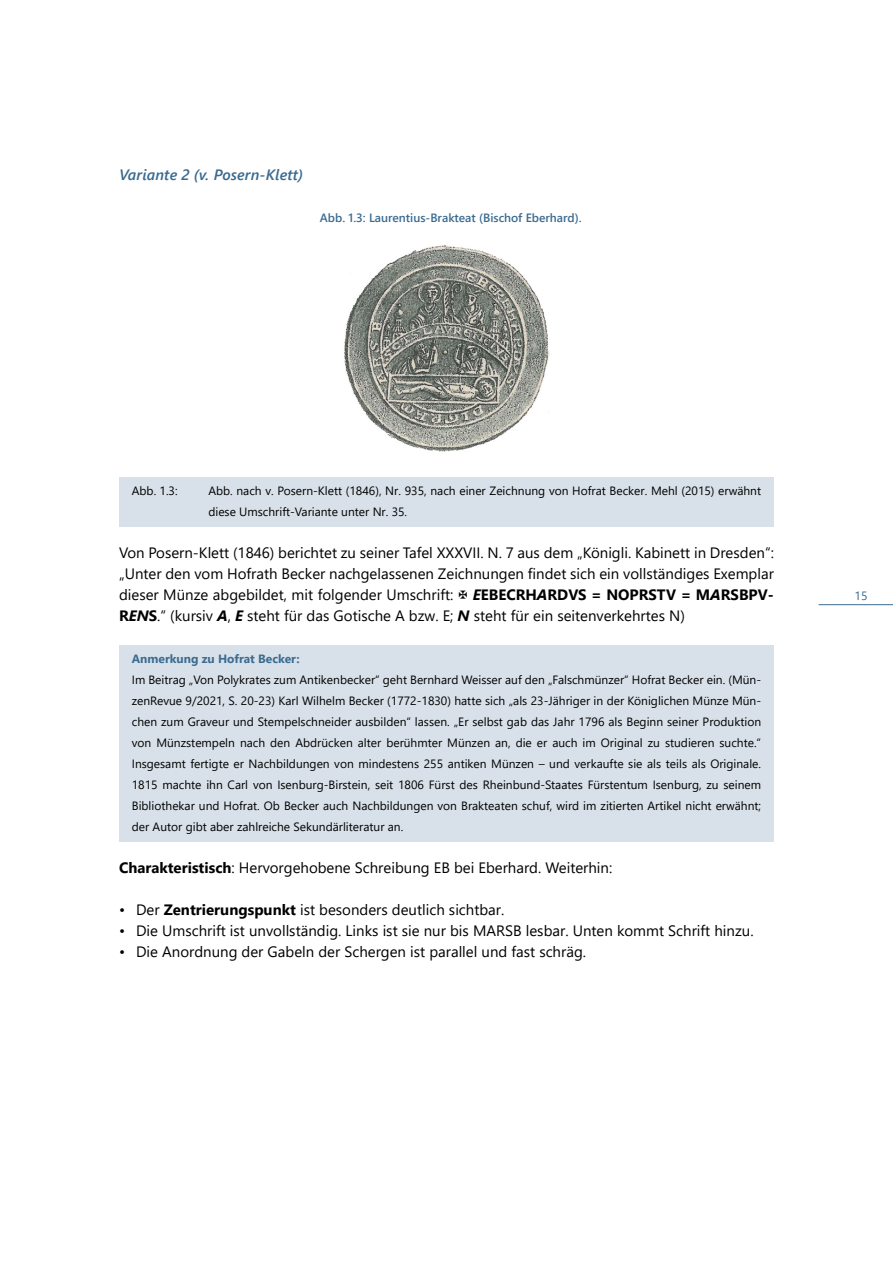
<style>
.page{position:relative;width:893px;height:1263px;background:#fff}
.page>*{position:absolute;margin:0;border:0;box-sizing:border-box;transform-origin:0 0}
.t1{font:15px/21px "Segoe UI";color:#000;text-align:justify}
.t2{font:italic 600 15px "Segoe UI";letter-spacing:.01em;color:#3b6b90}
.t3{font:12px/21px "Segoe UI";color:#000}
.t4{font:600 12px "Segoe UI";color:#3b6b90}
.t5{font:700 12px "Segoe UI";color:#3b6b90}
.t6{font:12px "Segoe UI";color:#3b6b90}
.s1{font-weight:700;font-style:italic}
.s2{font-weight:700}
</style>
<div class="page">
<hr style="left:819px;top:604px;width:74px;height:1px;background:#3b6b90">
<div style="left:119px;top:478px;width:655px;height:49px;background:#d8e1e9"></div>
<div style="left:119px;top:646px;width:655px;height:28px;background:#d8e1e9"></div>
<div style="left:119px;top:667px;width:655px;height:175px;background:#d8e1e9"></div>
<img style="left:344px;top:245px;width:206px;height:207px">
<p class="t2" style="left:119px;top:161px;width:186px">Variante 2 (v. Posern-Klett)</p>
<p class="t4" style="left:320px;top:206px;width:263px">Abb. 1.3: Laurentius-Brakteat (Bischof Eberhard).</p>
<p class="t3" style="left:132px;top:479px;width:47px">Abb. 1.3:</p>
<p class="t3" style="left:208px;top:479px;width:554px">Abb. nach v. Posern-Klett (1846), Nr. 935, nach einer Zeichnung von Hofrat Becker. Mehl (2015) erwähnt diese Umschrift-Variante unter Nr. 35.</p>
<p class="t1" style="left:119px;top:541px;width:656px">Von Posern-Klett (1846) berichtet zu seiner Tafel XXXVII. N. 7 aus dem „Königli. Kabinett in Dresden“: „Unter den vom Hofrath Becker nachgelassenen Zeichnungen findet sich ein vollständiges Exemplar dieser Münze abgebildet, mit folgender Umschrift:</p>
<p class="t1" style="left:119px;top:583px;width:656px;text-indent:354px"><span class="s1">E</span><span class="s2">EBECRH</span><span class="s1">A</span><span class="s2">RDVS = NOPRSTV = M</span><span class="s1">A</span><span class="s2">RSBPV-<br>R</span><span class="s1">EN</span><span class="s2">S</span>.“ (kursiv <span class="s1">A</span>, <span class="s1">E</span> steht für das Gotische A bzw. E; <span class="s1">N</span> steht für ein seitenverkehrtes N)</p>
<p class="t5" style="left:132px;top:647px;width:169px">Anmerkung zu Hofrat Becker:</p>
<p class="t3" style="left:132px;top:668px;width:631px;text-align:justify">Im Beitrag „Von Polykrates zum Antikenbecker“ geht Bernhard Weisser auf den „Falschmünzer“ Hofrat Becker ein. (Mün&shy;zenRevue 9/2021, S. 20-23) Karl Wilhelm Becker (1772-1830) hatte sich „als 23-Jähriger in der Königlichen Münze Mün&shy;chen zum Graveur und Stempelschneider ausbilden“ lassen. „Er selbst gab das Jahr 1796 als Beginn seiner Produktion von Münzstempeln nach den Abdrücken alter berühmter Münzen an, die er auch im Original zu studieren suchte.“ Insgesamt fertigte er Nachbildungen von mindestens 255 antiken Münzen – und verkaufte sie als teils als Originale.<br>1815 machte ihn Carl von Isenburg-Birstein, seit 1806 Fürst des Rheinbund-Staates Fürstentum Isenburg, zu seinem Bibliothekar und Hofrat. Ob Becker auch Nachbildungen von Brakteaten schuf, wird im zitierten Artikel nicht erwähnt; der Autor gibt aber zahlreiche Sekundärliteratur an.</p>
<p class="t1" style="left:119px;top:856px;width:495px"><span class="s2">Charakteristisch</span>: Hervorgehobene Schreibung EB bei Eberhard. Weiterhin:</p>
<p class="t1" style="left:119px;top:898px;width:387px">• Der <span class="s2">Zentrierungspunkt</span> ist besonders deutlich sichtbar.</p>
<p class="t1" style="left:119px;top:919px;width:636px">• Die Umschrift ist unvollständig. Links ist sie nur bis MARSB lesbar. Unten kommt Schrift hinzu.</p>
<p class="t1" style="left:119px;top:940px;width:468px">• Die Anordnung der Gabeln der Schergen ist parallel und fast schräg.</p>
<p class="t6" style="left:854px;top:584px;width:14px">15</p>
</div>
